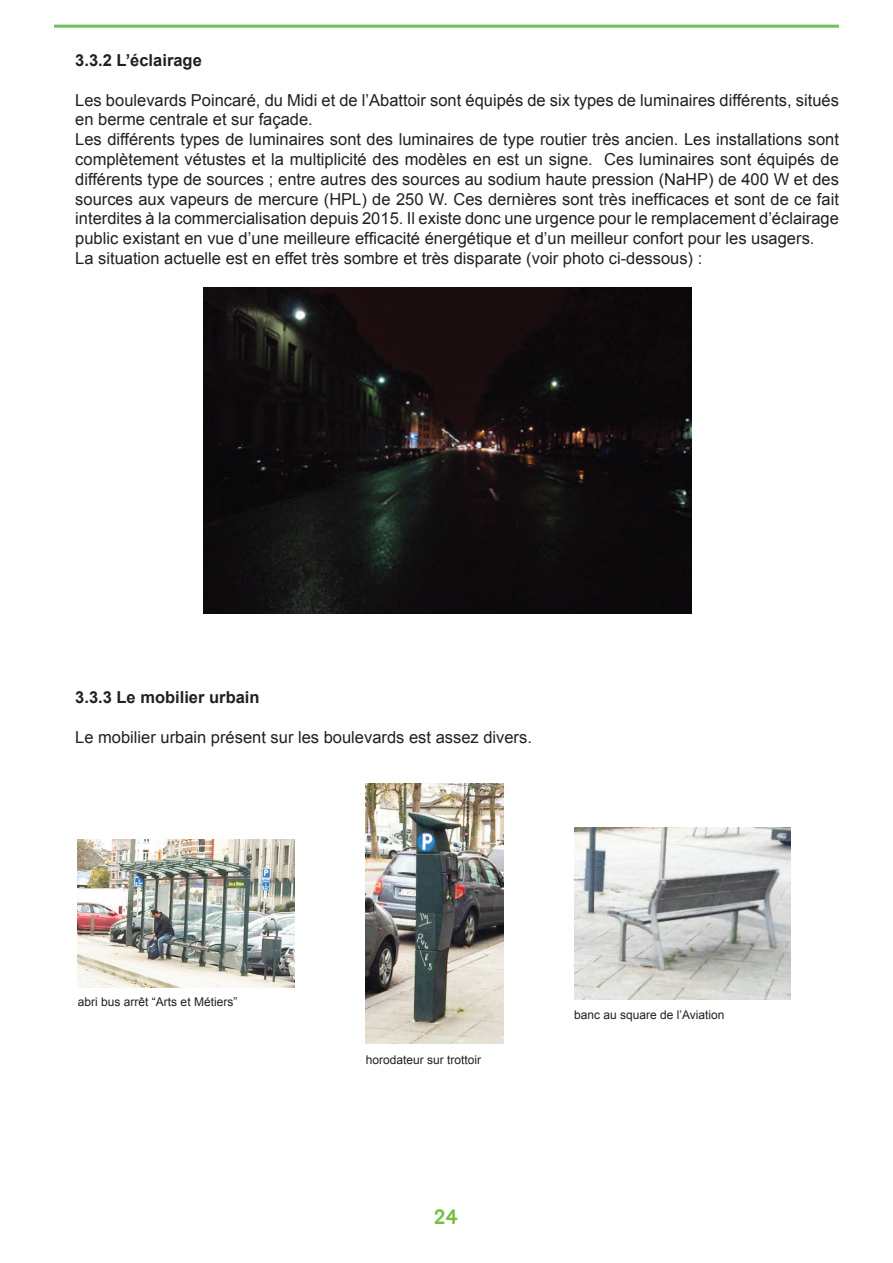
<style>
.page{position:relative;width:893px;height:1263px;background:#fff}
.page>*{position:absolute;margin:0;border:0;box-sizing:border-box;transform-origin:0 0}
.t1{font:700 21px "Merkury";color:#75c043}
.t2{font:16.5px/19.8px "Arial";color:#231f20}
.t3{font:700 16.5px "Arial";color:#231f20}
.t4{font:12px "Arial";color:#231f20}
</style>
<div class="page">
<hr style="left:54px;top:25px;width:785px;height:3px;background:#6fc058">
<img style="left:78px;top:839px;width:217px;height:149px">
<img style="left:365px;top:783px;width:139px;height:261px">
<img style="left:574px;top:827px;width:217px;height:173px">
<img style="left:203px;top:287px;width:488px;height:326px">
<p class="t3" style="left:75px;top:49px;width:128px">3.3.2 L’éclairage</p>
<p class="t2" style="left:75px;top:90px;width:765px">Les boulevards Poincaré, du Midi et de l’Abattoir sont équipés de six types de luminaires différents, situés en berme centrale et sur façade.<br>Les différents types de luminaires sont des luminaires de type routier très ancien. Les installations sont complètement vétustes et la multiplicité des modèles en est un signe. Ces luminaires sont équipés de différents type de sources ; entre autres des sources au sodium haute pression (NaHP) de 400 W et des sources aux vapeurs de mercure (HPL) de 250 W. Ces dernières sont très inefficaces et sont de ce fait interdites à la commercialisation depuis 2015. Il existe donc une urgence pour le remplacement d’éclairage public existant en vue d’une meilleure efficacité énergétique et d’un meilleur confort pour les usagers.<br>La situation actuelle est en effet très sombre et très disparate (voir photo ci-dessous) :</p>
<p class="t3" style="left:75px;top:686px;width:186px">3.3.3 Le mobilier urbain</p>
<p class="t2" style="left:75px;top:727px;width:458px">Le mobilier urbain présent sur les boulevards est assez divers.</p>
<p class="t4" style="left:78px;top:994px;width:161px">abri bus arrêt “Arts et Métiers”</p>
<p class="t4" style="left:366px;top:1051px;width:117px">horodateur sur trottoir</p>
<p class="t1" style="left:434px;top:1201px;width:26px">24</p>
<p class="t4" style="left:574px;top:1007px;width:152px">banc au square de l’Aviation</p>
</div>
